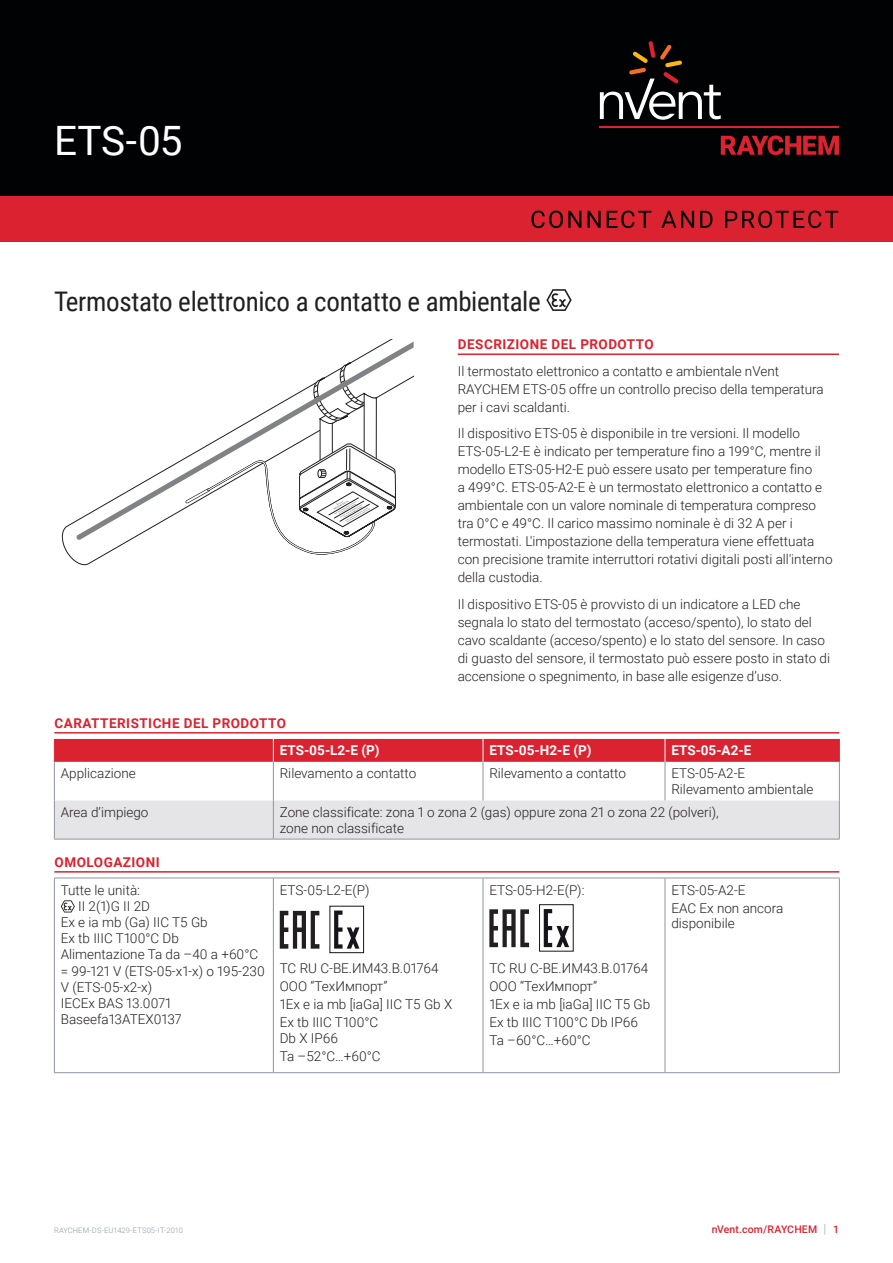
<style>
.page{position:relative;width:893px;height:1263px;background:#fff}
.page>*{position:absolute;margin:0;border:0;box-sizing:border-box;transform-origin:0 0}
.Title_Product_Name{font:40.5px "Roboto";color:#fff}
.Product_Description{font:27px "Roboto Condensed";letter-spacing:-.015em;color:#231f20}
.Text_-_nVent_Data_Sh{font:300 13.5px/18px "Roboto";color:#231f20}
.Table_Text_-_nVent_D{font:300 13.5px/15.8px "Roboto";color:#231f20}
.Subhead_-_nVent_Data{font:700 13.5px "Roboto";letter-spacing:.035em;color:#db2230}
.Table_Text_-_nVent_D-2{font:700 13.5px "Roboto";color:#fff}
.t1{font:500 10.5px "Roboto";letter-spacing:.015em;color:#db2230}
.t2{font:300 7.5px "Roboto";letter-spacing:.015em;color:#8f959e}
.s1{font-weight:300;font-size:12.6px;color:#8f959e}
</style>
<div class="page">
<div style="left:0;top:0;width:893px;height:196px;background:#010203"></div>
<div style="left:0;top:196px;width:893px;height:45px;background:#db2230"></div>
<svg style="left:532px;top:211px;width:306px;height:17px"></svg>
<svg style="left:721px;top:135px;width:118px;height:20px"></svg>
<hr style="left:600px;top:127px;width:239px;height:1px;background:#db2230">
<svg style="left:600px;top:41px;width:121px;height:79px"></svg>
<svg style="left:546px;top:289px;width:26px;height:22px"></svg>
<svg style="left:75px;top:339px;width:339px;height:202px"></svg>
<svg style="left:183px;top:362px;width:215px;height:193px"></svg>
<hr style="left:458px;top:353px;width:381px;height:2px;background:#db2230">
<div style="left:55px;top:800px;width:784px;height:39px;background:#e5e5e8"></div>
<div style="left:54px;top:739px;width:786px;height:23px;background:#db2230"></div>
<hr style="left:54px;top:762px;width:1px;height:38px;background:#8f959e">
<hr style="left:273px;top:762px;width:1px;height:38px;background:#8f959e">
<hr style="left:483px;top:762px;width:1px;height:38px;background:#8f959e">
<hr style="left:665px;top:762px;width:1px;height:38px;background:#8f959e">
<hr style="left:839px;top:762px;width:1px;height:38px;background:#8f959e">
<hr style="left:54px;top:800px;width:1px;height:39px;background:#8f959e">
<hr style="left:273px;top:800px;width:1px;height:39px;background:#8f959e">
<hr style="left:839px;top:800px;width:1px;height:39px;background:#8f959e">
<hr style="left:54px;top:839px;width:219px;height:1px;background:#8f959e">
<hr style="left:273px;top:839px;width:210px;height:1px;background:#8f959e">
<hr style="left:483px;top:839px;width:182px;height:1px;background:#8f959e">
<hr style="left:665px;top:839px;width:175px;height:1px;background:#8f959e">
<hr style="left:54px;top:732px;width:611px;height:1px;background:#db2230">
<hr style="left:665px;top:732px;width:174px;height:1px;background:#db2230">
<hr style="left:54px;top:878px;width:219px;height:1px;background:#8f959e">
<hr style="left:54px;top:878px;width:1px;height:194px;background:#8f959e">
<hr style="left:273px;top:878px;width:210px;height:1px;background:#8f959e">
<hr style="left:273px;top:878px;width:1px;height:194px;background:#8f959e">
<hr style="left:483px;top:878px;width:182px;height:1px;background:#8f959e">
<hr style="left:483px;top:878px;width:1px;height:194px;background:#8f959e">
<hr style="left:665px;top:878px;width:175px;height:1px;background:#8f959e">
<hr style="left:665px;top:878px;width:1px;height:194px;background:#8f959e">
<hr style="left:839px;top:878px;width:1px;height:194px;background:#8f959e">
<hr style="left:54px;top:1072px;width:219px;height:1px;background:#8f959e">
<hr style="left:273px;top:1072px;width:210px;height:1px;background:#8f959e">
<hr style="left:483px;top:1072px;width:182px;height:1px;background:#8f959e">
<hr style="left:665px;top:1072px;width:175px;height:1px;background:#8f959e">
<hr style="left:54px;top:871px;width:611px;height:1px;background:#db2230">
<hr style="left:665px;top:871px;width:174px;height:1px;background:#db2230">
<svg style="left:61px;top:900px;width:14px;height:12px"></svg>
<svg style="left:280px;top:911px;width:39px;height:38px"></svg>
<svg style="left:334px;top:910px;width:25px;height:39px"></svg>
<div style="left:330px;top:906px;width:34px;height:47px;border:1px solid #18151a"></div>
<svg style="left:489px;top:909px;width:40px;height:38px"></svg>
<svg style="left:544px;top:909px;width:25px;height:38px"></svg>
<div style="left:539px;top:904px;width:35px;height:47px;border:1px solid #18151a"></div>
<p class="Title_Product_Name" style="left:54px;top:112px;width:130px">ETS-05</p>
<p class="Product_Description" style="left:54px;top:282px;width:488px">Termostato elettronico a contatto e ambientale</p>
<p class="Subhead_-_nVent_Data" style="left:458px;top:335px;width:197px">DESCRIZIONE DEL PRODOTTO</p>
<p class="Text_-_nVent_Data_Sh" style="left:458px;top:361px;width:367px">Il termostato elettronico a contatto e ambientale nVent<br>RAYCHEM ETS-05 offre un controllo preciso della temperatura per i cavi scaldanti.</p>
<p class="Text_-_nVent_Data_Sh" style="left:458px;top:424px;width:376px">Il dispositivo ETS-05 è disponibile in tre versioni. Il modello ETS-05-L2-E è indicato per temperature fino a 199°C, mentre il modello ETS-05-H2-E può essere usato per temperature fino<br>a 499°C. ETS-05-A2-E è un termostato elettronico a contatto e ambientale con un valore nominale di temperatura compreso tra 0°C e 49°C. Il carico massimo nominale è di 32 A per i termostati. L'impostazione della temperatura viene effettuata con precisione tramite interruttori rotativi digitali posti all'interno della custodia.</p>
<p class="Text_-_nVent_Data_Sh" style="left:458px;top:594px;width:374px">Il dispositivo ETS-05 è provvisto di un indicatore a LED che segnala lo stato del termostato (acceso/spento), lo stato del cavo scaldante (acceso/spento) e lo stato del sensore. In caso di guasto del sensore, il termostato può essere posto in stato di accensione o spegnimento, in base alle esigenze d’uso.</p>
<p class="Subhead_-_nVent_Data" style="left:55px;top:713px;width:233px">CARATTERISTICHE DEL PRODOTTO</p>
<p class="Table_Text_-_nVent_D-2" style="left:280px;top:741px;width:101px">ETS-05-L2-E (P)</p>
<p class="Table_Text_-_nVent_D-2" style="left:489px;top:741px;width:104px">ETS-05-H2-E (P)</p>
<p class="Table_Text_-_nVent_D-2" style="left:671px;top:741px;width:81px">ETS-05-A2-E</p>
<p class="Table_Text_-_nVent_D" style="left:61px;top:765px;width:77px">Applicazione</p>
<p class="Table_Text_-_nVent_D" style="left:280px;top:765px;width:138px">Rilevamento a contatto</p>
<p class="Table_Text_-_nVent_D" style="left:489px;top:765px;width:138px">Rilevamento a contatto</p>
<p class="Text_-_nVent_Data_Sh" style="left:671px;top:764px;width:75px">ETS-05-A2-E</p>
<p class="Text_-_nVent_Data_Sh" style="left:671px;top:780px;width:144px">Rilevamento ambientale</p>
<p class="Table_Text_-_nVent_D" style="left:61px;top:804px;width:89px">Area d’impiego</p>
<p class="Table_Text_-_nVent_D" style="left:280px;top:804px;width:441px">Zone classificate: zona 1 o zona 2 (gas) oppure zona 21 o zona 22 (polveri), zone non classificate</p>
<p class="Subhead_-_nVent_Data" style="left:55px;top:852px;width:107px">OMOLOGAZIONI</p>
<p class="Table_Text_-_nVent_D" style="left:61px;top:881px;width:81px">Tutte le unità:</p>
<p class="Table_Text_-_nVent_D" style="left:78px;top:897px;width:73px">II 2(1)G II 2D</p>
<p class="Table_Text_-_nVent_D" style="left:61px;top:914px;width:149px">Ex e ia mb (Ga) IIC T5 Gb</p>
<p class="Table_Text_-_nVent_D" style="left:61px;top:930px;width:120px">Ex tb IIIC T100°C Db</p>
<p class="Table_Text_-_nVent_D" style="left:61px;top:946px;width:199px">Alimentazione Ta da –40 a +60°C</p>
<p class="Table_Text_-_nVent_D" style="left:61px;top:962px;width:206px">= 99-121 V (ETS-05-x1-x) o 195-230</p>
<p class="Table_Text_-_nVent_D" style="left:61px;top:978px;width:93px">V (ETS-05-x2-x)</p>
<p class="Table_Text_-_nVent_D" style="left:61px;top:995px;width:112px">IECEx BAS 13.0071</p>
<p class="Table_Text_-_nVent_D" style="left:61px;top:1011px;width:122px">Baseefa13ATEX0137</p>
<p class="Table_Text_-_nVent_D" style="left:280px;top:881px;width:91px">ETS-05-L2-E(P)</p>
<p class="Table_Text_-_nVent_D" style="left:489px;top:881px;width:97px">ETS-05-H2-E(P):</p>
<p class="Table_Text_-_nVent_D" style="left:671px;top:881px;width:76px">ETS-05-A2-E</p>
<p class="Table_Text_-_nVent_D" style="left:671px;top:899px;width:113px">EAC Ex non ancora disponibile</p>
<p class="Table_Text_-_nVent_D" style="left:280px;top:959px;width:160px">TC RU C-BE.ИМ43.B.01764</p>
<p class="Table_Text_-_nVent_D" style="left:280px;top:977px;width:109px">ООО “ТехИмпорт”</p>
<p class="Table_Text_-_nVent_D" style="left:280px;top:995px;width:174px">1Ex e ia mb [iaGa] IIC T5 Gb X</p>
<p class="Table_Text_-_nVent_D" style="left:280px;top:1013px;width:100px">Ex tb IIIC T100°C<br>Db X IP66</p>
<p class="Table_Text_-_nVent_D" style="left:280px;top:1047px;width:102px">Ta –52°C…+60°C</p>
<p class="Table_Text_-_nVent_D" style="left:489px;top:959px;width:160px">TC RU C-BE.ИМ43.B.01764</p>
<p class="Table_Text_-_nVent_D" style="left:489px;top:977px;width:109px">ООО “ТехИмпорт”</p>
<p class="Table_Text_-_nVent_D" style="left:489px;top:995px;width:162px">1Ex e ia mb [iaGa] IIC T5 Gb</p>
<p class="Table_Text_-_nVent_D" style="left:489px;top:1013px;width:150px">Ex tb IIIC T100°C Db IP66</p>
<p class="Table_Text_-_nVent_D" style="left:489px;top:1031px;width:103px">Ta –60°C…+60°C</p>
<p class="t2" style="left:54px;top:1225px;width:130px">RAYCHEM-DS-EU1429-ETS05-IT-2010</p>
<p class="t1" style="left:712px;top:1222px;width:129px">nVent.com/RAYCHEM <span class="s1">|</span> 1</p>
</div>
